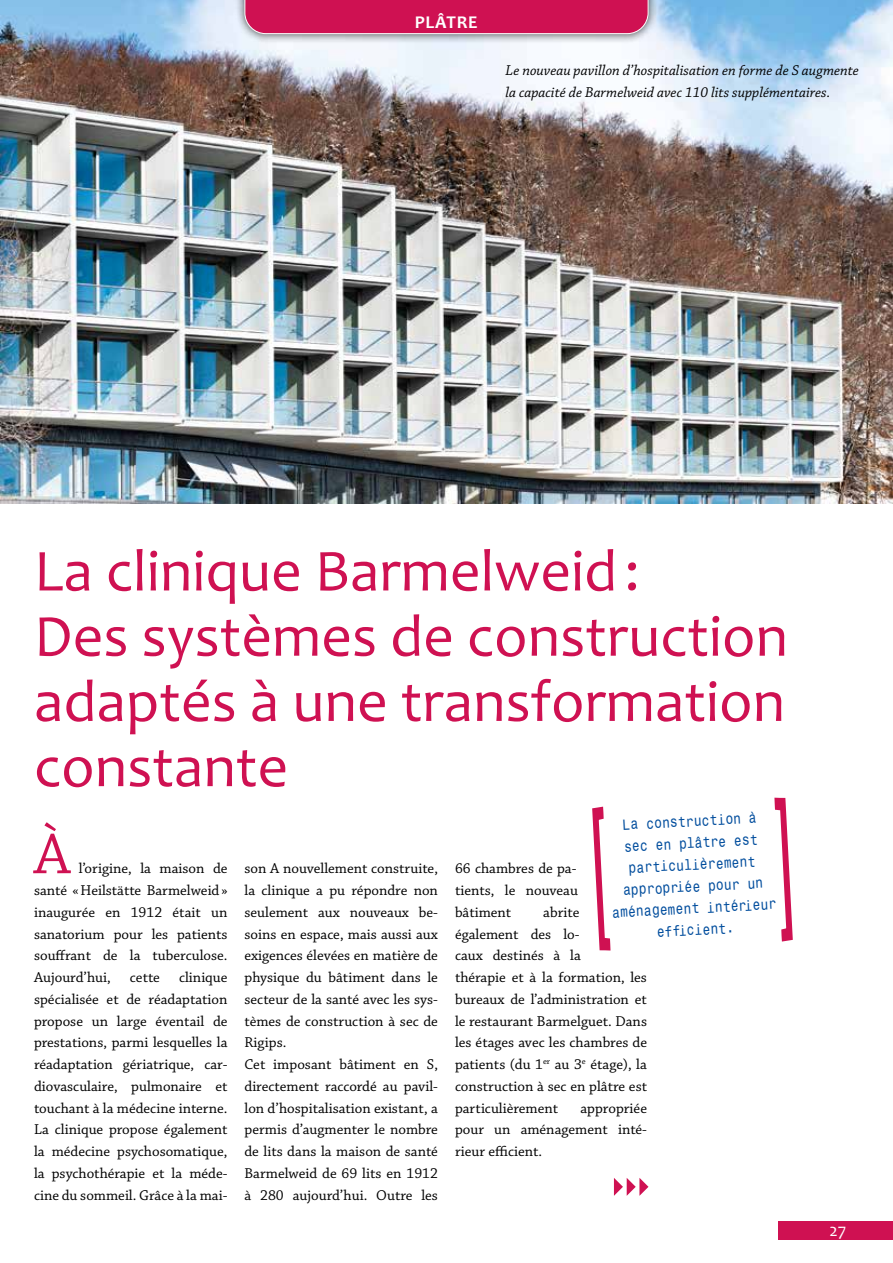
<style>
.page{position:relative;width:893px;height:1263px;background:#fff}
.page>*{position:absolute;margin:0;border:0;box-sizing:border-box;transform-origin:0 0}
.t1{font:60px/65.2px "Candara";color:#cf1152}
.t2{font:60px "Chaparral Pro";color:#cf1152}
.t3{font:700 18px "Candara";letter-spacing:.04em;color:#fff}
.t4{font:18px "Candara";color:#fff}
.t5{font:15px/21.8px "Chaparral Pro";color:#000;text-align:justify}
.t6{font:italic 15px/21.8px "Chaparral Pro";color:#000}
.t7{font:13.5px/21.8px "Monospace Typewriter";color:#004d9d;text-align:center}
</style>
<div class="page">
<img style="left:1px;top:0;width:892px;height:503px">
<div style="left:235px;top:0;width:423px;height:44px;background:#000;opacity:.75"></div>
<div style="left:244px;top:0;width:405px;height:34px;background:#cf1152"></div>
<div style="left:778px;top:1221px;width:115px;height:19px;background:#cf1152"></div>
<img style="left:0;top:231px;width:1px;height:1032px">
<img style="left:0;top:403px;width:1px;height:831px">
<img style="left:0;top:0;width:1px;height:232px">
<svg style="left:614px;top:1178px;width:34px;height:18px"></svg>
<svg style="left:592px;top:807px;width:18px;height:143px"></svg>
<svg style="left:774px;top:798px;width:19px;height:143px"></svg>
<p class="t3" style="left:415px;top:11px;width:64px">PLÂTRE</p>
<p class="t6" style="left:505px;top:60px;width:355px">Le nouveau pavillon d’hospitalisation en forme de S augmente la capacité de Barmelweid avec 110 lits supplémentaires.</p>
<h1 class="t1" style="left:34px;top:538px;width:755px">La clinique Barmelweid:<br>Des systèmes de construction adaptés à une transformation constante</h1>
<h1 class="t2" style="left:34px;top:821px;width:38px">À</h1>
<p class="t5" style="left:34px;top:858px;width:195px;text-indent:45px">l’origine, la maison de santé «Heilstätte Barmelweid» inaugurée en 1912 était un sanatorium pour les patients souffrant de la tuberculose.<br>Aujourd’hui,</p>
<p class="t5" style="left:34px;top:967px;width:195px;text-indent:145px">clinique spécialisée et de réadaptation propose un large éventail de prestations, parmi lesquelles la réadaptation gériatrique, car&shy;diovasculaire, pulmonaire et touchant à la médecine interne.<br>La clinique propose également la médecine psychosomatique, la psychothérapie et la méde&shy;cine du sommeil. Grâce à la mai-</p>
<p class="t5" style="left:130px;top:967px;width:32px">cette</p>
<p class="t5" style="left:244px;top:858px;width:195px;text-align:left">son A nouvellement construite, la clinique a pu répondre non seulement aux nouveaux be&shy;soins en espace, mais aussi aux exigences élevées en matière de physique du bâtiment dans le secteur de la santé avec les sys&shy;tèmes de construction à sec de<br>Rigips.<br>Cet imposant bâtiment en S, directement raccordé au pavil&shy;lon d’hospitalisation existant, a permis d’augmenter le nombre de lits dans la maison de santé<br>Barmelweid de 69 lits en 1912 à 280 aujourd’hui. Outre les</p>
<p class="t7" style="left:607px;top:814px;width:166px;rotate:-3deg">La construction à<br>sec en plâtre est particulièrement appropriée pour un aménagement intérieur efficient.</p>
<p class="t5" style="left:455px;top:858px;width:125px">66 chambres de pa&shy;tients, le nouveau bâtiment</p>
<p class="t5" style="left:455px;top:902px;width:194px;text-align:left;text-indent:88px">abrite<br>également des lo-<br>caux destinés à la<br>thérapie et à la formation, les bureaux de l’administration et le restaurant Barmelguet. Dans les étages avec les chambres de patients (du 1<sup>er</sup> au 3<sup>e</sup> étage), la construction à sec en plâtre est particulièrement</p>
<p class="t5" style="left:455px;top:1097px;width:193px;text-indent:125px">appropriée pour un aménagement inté&shy;rieur efficient.</p>
<p class="t4" style="left:829px;top:1218px;width:18px">27</p>
</div>
